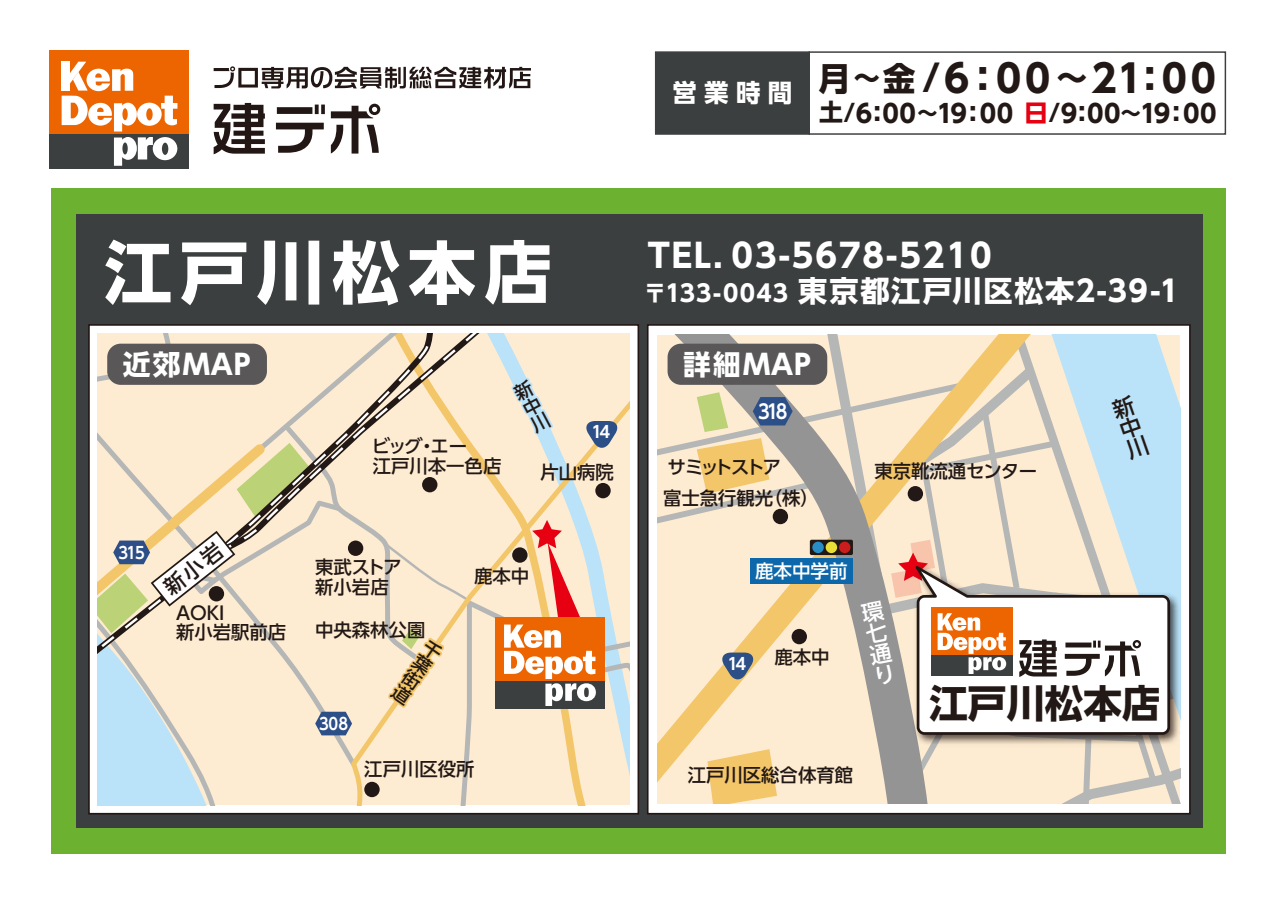
<style>
.page{position:relative;width:1275px;height:903px;background:#fff}
.page>*{position:absolute;margin:0;border:0;box-sizing:border-box;transform-origin:0 0}
.t1{font:700 67.73px "UD Shin Go Pro";letter-spacing:.12em;color:#fff}
.t2{font:700 38.5px "UD Shin Go Pro";color:#221815}
.t3{font:700 38.15px "UD Shin Go Pro";color:#221815}
.t4{font:700 32.73px "UD Shin Go Pro";letter-spacing:.06em;color:#fff}
.t5{font:700 29.22px "UD Shin Go Pro";letter-spacing:.055em;color:#fff}
.t6{font:700 27.65px "UD Shin Go Pro";letter-spacing:.05em;color:#fff}
.t7{font:700 25.03px "UD Shin Go Pro";letter-spacing:.02em;color:#221815}
.t8{font:700 24.68px "UD Shin Go Pro";color:#fff}
.t9{font:500 21.88px/21.3px "UD Shin Go Pro";color:#fff;text-align:justify}
.t10{font:700 19.6px "UD Shin Go Pro De";color:#fff;scale:.9 1}
.t11{font:500 18.55px "UD Shin Go Pro";color:#fff}
.t12{font:500 18.38px/19.2px "UD Shin Go Pro";color:#221815}
.t13{font:500 18.38px "UD Shin Go Pro";letter-spacing:-.125em;color:#221815}
.t14{font:700 16.45px "UD Shin Go Pro De";letter-spacing:-.1em;color:#fff;scale:.9 1}
.t15{font:700 16.45px "UD Shin Go Pro De";letter-spacing:-.1em;color:#fff}
.s1{font-size:32.73px}
.s2{font-size:36.57px}
.s3{font-size:23.8px}
.s4{font-size:23.8px;color:#e60012}
.s5{font-size:23.28px}
</style>
<div class="page">
<div style="left:51px;top:188px;width:1174px;height:665px;background:#6db131"></div>
<div style="left:76px;top:214px;width:1126px;height:614px;background:#3c3f3f"></div>
<div style="left:50px;top:50px;width:139px;height:85px;background:#ec6500"></div>
<div style="left:50px;top:135px;width:139px;height:34px;background:#3c3f3f"></div>
<svg style="left:114px;top:137px;width:63px;height:29px"></svg>
<svg style="left:62px;top:62px;width:115px;height:69px"></svg>
<svg style="left:214px;top:103px;width:51px;height:51px"></svg>
<svg style="left:276px;top:105px;width:49px;height:48px"></svg>
<svg style="left:331px;top:104px;width:49px;height:50px"></svg>
<svg style="left:214px;top:66px;width:317px;height:22px"></svg>
<div style="left:647px;top:324px;width:544px;height:490px;background:#fff;border:2px solid #221714"></div>
<div style="left:88px;top:324px;width:551px;height:490px;background:#fff;border:2px solid #221714"></div>
<svg style="left:958px;top:335px;width:222px;height:21px"></svg>
<svg style="left:658px;top:335px;width:294px;height:21px"></svg>
<div style="left:655px;top:51px;width:155px;height:84px;background:#3c3f3f;border:1px solid #3c3f3f"></div>
<div style="left:808px;top:51px;width:418px;height:84px;border:1px solid #3c3f3f"></div>
<div style="left:668px;top:344px;width:159px;height:41px;background:#595757;border-radius:13px"></div>
<svg style="left:658px;top:356px;width:522px;height:448px"></svg>
<svg style="left:97px;top:333px;width:533px;height:472px"></svg>
<h3 class="t8" style="left:672px;top:73px;width:121px">営業時間</h3>
<h3 class="t3" style="left:818px;top:47px;width:399px"><span class="s1">月~金</span><span class="s2">/</span>6：00~21：00</h3>
<h3 class="t7" style="left:819px;top:93px;width:399px"><span class="s3">土/</span>6：00~19：00 <span class="s4">日</span><span class="s3">/</span>9：00~19：00</h3>
<h1 class="t1" style="left:104px;top:217px;width:449px">江戸川松本店</h1>
<h3 class="t6" style="left:123px;top:342px;width:129px">近郊MAP</h3>
<p class="t14" style="left:119px;top:539px;width:31px">315</p>
<p class="t12" style="left:176px;top:603px;width:112px">AOKI<br>新小岩駅前店</p>
<p class="t12" style="left:372px;top:436px;width:131px">ビッグ・エー<br>江戸川本一色店</p>
<p class="t15" style="left:591px;top:419px;width:20px">14</p>
<p class="t12" style="left:540px;top:462px;width:75px">片山病院</p>
<p class="t12" style="left:315px;top:557px;width:88px">東武ストア新小岩店</p>
<p class="t12" style="left:315px;top:620px;width:112px">中央森林公園</p>
<p class="t12" style="left:430px;top:637px;width:11px;line-height:18px;text-align:justify;rotate:35deg">千葉街道</p>
<p class="t14" style="left:319px;top:710px;width:34px">308</p>
<p class="t12" style="left:474px;top:566px;width:57px">鹿本中</p>
<p class="t12" style="left:364px;top:759px;width:112px">江戸川区役所</p>
<h3 class="t4" style="left:648px;top:228px;width:345px">TEL．03-5678-5210</h3>
<h3 class="t5" style="left:644px;top:267px;width:537px"><span class="s5">〒133-0043</span> 東京都江戸川区松本2-39-1</h3>
<h3 class="t6" style="left:683px;top:342px;width:129px">詳細MAP</h3>
<p class="t10" style="left:758px;top:395px;width:34px">318</p>
<p class="t13" style="left:667px;top:452px;width:115px">サミットストア</p>
<p class="t12" style="left:663px;top:488px;width:157px">富士急行観光（株）</p>
<p class="t12" style="left:874px;top:461px;width:164px">東京靴流通センター</p>
<p class="t11" style="left:755px;top:556px;width:94px">鹿本中学前</p>
<p class="t15" style="left:727px;top:650px;width:20px">14</p>
<p class="t12" style="left:774px;top:647px;width:57px">鹿本中</p>
<p class="t9" style="left:860px;top:603px;width:12px;rotate:-11deg">環七通り</p>
<h2 class="t2" style="left:929px;top:672px;width:232px">江戸川松本店</h2>
<p class="t12" style="left:688px;top:765px;width:167px">江戸川区総合体育館</p>
</div>
